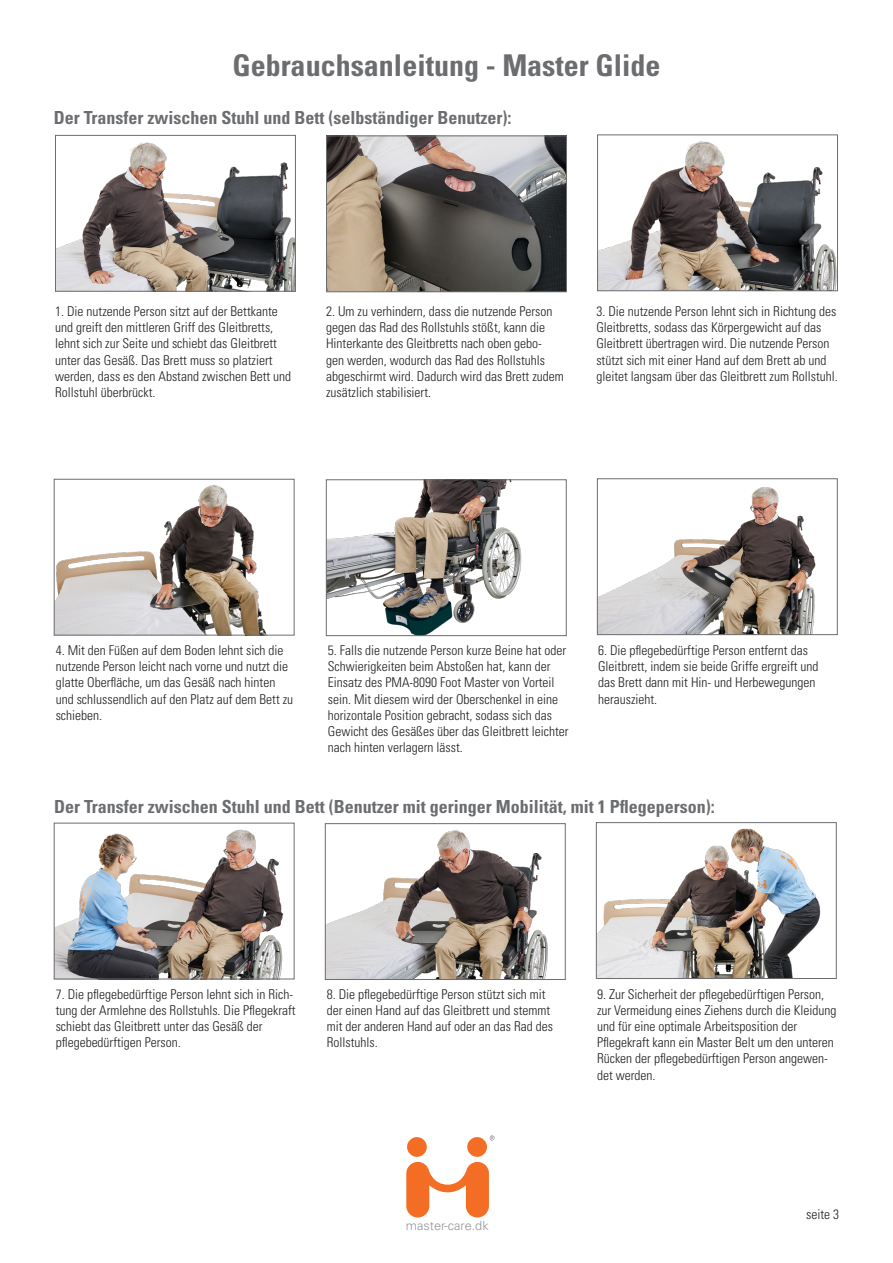
<style>
.page{position:relative;width:893px;height:1263px;background:#fff}
.page>*{position:absolute;margin:0;border:0;box-sizing:border-box;transform-origin:0 0}
.t1{font:700 condensed 30px "Univers LT Std";color:#6c6d70}
.Underoverskrift{font:700 condensed 18px "Univers LT Std";color:#6c6d70}
.t2{font:300 condensed 13.5px/16.2px "Univers LT Std";color:#231f20}
.t3{font:300 12.75px "Univers LT Std";color:#939598}
</style>
<div class="page">
<img style="left:599px;top:141px;width:237px;height:148px">
<div style="left:597px;top:134px;width:241px;height:157px;border:1px solid #6c6d70"></div>
<img style="left:328px;top:138px;width:237px;height:152px">
<div style="left:326px;top:136px;width:241px;height:156px;border:1px solid #6c6d70"></div>
<img style="left:57px;top:142px;width:237px;height:148px">
<div style="left:55px;top:135px;width:241px;height:157px;border:1px solid #6c6d70"></div>
<img style="left:599px;top:487px;width:217px;height:146px">
<div style="left:597px;top:478px;width:241px;height:157px;border:1px solid #6c6d70"></div>
<img style="left:328px;top:481px;width:194px;height:153px">
<div style="left:326px;top:479px;width:241px;height:157px;border:1px solid #6c6d70"></div>
<img style="left:56px;top:484px;width:210px;height:149px">
<div style="left:54px;top:479px;width:240px;height:156px;border:1px solid #6c6d70"></div>
<img style="left:598px;top:828px;width:223px;height:149px">
<div style="left:596px;top:822px;width:241px;height:157px;border:1px solid #6c6d70"></div>
<img style="left:327px;top:829px;width:221px;height:149px">
<div style="left:325px;top:823px;width:241px;height:157px;border:1px solid #6c6d70"></div>
<img style="left:56px;top:829px;width:228px;height:148px">
<div style="left:54px;top:823px;width:240px;height:156px;border:1px solid #6c6d70"></div>
<svg style="left:406px;top:1162px;width:83px;height:55px"></svg>
<div style="left:407px;top:1137px;width:20px;height:20px;background:#f36e24;border-radius:50%"></div>
<div style="left:467px;top:1137px;width:20px;height:20px;background:#f36e24;border-radius:50%"></div>
<svg style="left:490px;top:1135px;width:4px;height:5px"></svg>
<h1 class="t1" style="left:232px;top:47px;width:430px">Gebrauchsanleitung - Master Glide</h1>
<p class="Underoverskrift" style="left:54px;top:107px;width:459px">Der Transfer zwischen Stuhl und Bett (selbständiger Benutzer):</p>
<p class="t2" style="left:55px;top:303px;width:238px">1. Die nutzende Person sitzt auf der Bettkante und greift den mittleren Griff des Gleitbretts, lehnt sich zur Seite und schiebt das Gleitbrett unter das Gesäß. Das Brett muss so platziert werden, dass es den Abstand zwischen Bett und Rollstuhl überbrückt.</p>
<p class="t2" style="left:326px;top:303px;width:239px">2. Um zu verhindern, dass die nutzende Person gegen das Rad des Rollstuhls stößt, kann die Hinterkante des Gleitbretts nach oben gebo-<br>gen werden, wodurch das Rad des Rollstuhls abgeschirmt wird. Dadurch wird das Brett zudem zusätzlich stabilisiert.</p>
<p class="t2" style="left:596px;top:303px;width:243px">3. Die nutzende Person lehnt sich in Richtung des Gleitbretts, sodass das Körpergewicht auf das Gleitbrett übertragen wird. Die nutzende Person stützt sich mit einer Hand auf dem Brett ab und gleitet langsam über das Gleitbrett zum Rollstuhl.</p>
<p class="t2" style="left:56px;top:642px;width:239px">4. Mit den Füßen auf dem Boden lehnt sich die nutzende Person leicht nach vorne und nutzt die glatte Oberfläche, um das Gesäß nach hinten und schlussendlich auf den Platz auf dem Bett zu schieben.</p>
<p class="t2" style="left:328px;top:642px;width:242px">5. Falls die nutzende Person kurze Beine hat oder Schwierigkeiten beim Abstoßen hat, kann der Einsatz des PMA-8090 Foot Master von Vorteil sein. Mit diesem wird der Oberschenkel in eine horizontale Position gebracht, sodass sich das Gewicht des Gesäßes über das Gleitbrett leichter nach hinten verlagern lässt.</p>
<p class="t2" style="left:598px;top:642px;width:222px">6. Die pflegebedürftige Person entfernt das Gleitbrett, indem sie beide Griffe ergreift und das Brett dann mit Hin- und Herbewegungen herauszieht.</p>
<p class="Underoverskrift" style="left:54px;top:796px;width:662px">Der Transfer zwischen Stuhl und Bett (Benutzer mit geringer Mobilität, mit 1 Pflegeperson):</p>
<p class="t2" style="left:56px;top:986px;width:241px">7. Die pflegebedürftige Person lehnt sich in Rich&shy;tung der Armlehne des Rollstuhls. Die Pflegekraft schiebt das Gleitbrett unter das Gesäß der pflegebedürftigen Person.</p>
<p class="t2" style="left:327px;top:986px;width:228px">8. Die pflegebedürftige Person stützt sich mit der einen Hand auf das Gleitbrett und stemmt mit der anderen Hand auf oder an das Rad des Rollstuhls.</p>
<p class="t2" style="left:597px;top:986px;width:241px">9. Zur Sicherheit der pflegebedürftigen Person, zur Vermeidung eines Ziehens durch die Kleidung und für eine optimale Arbeitsposition der Pflegekraft kann ein Master Belt um den unteren Rücken der pflegebedürftigen Person angewen&shy;det werden.</p>
<p class="t3" style="left:406px;top:1217px;width:84px">master-care.dk</p>
<p class="t2" style="left:806px;top:1206px;width:34px">seite 3</p>
</div>
